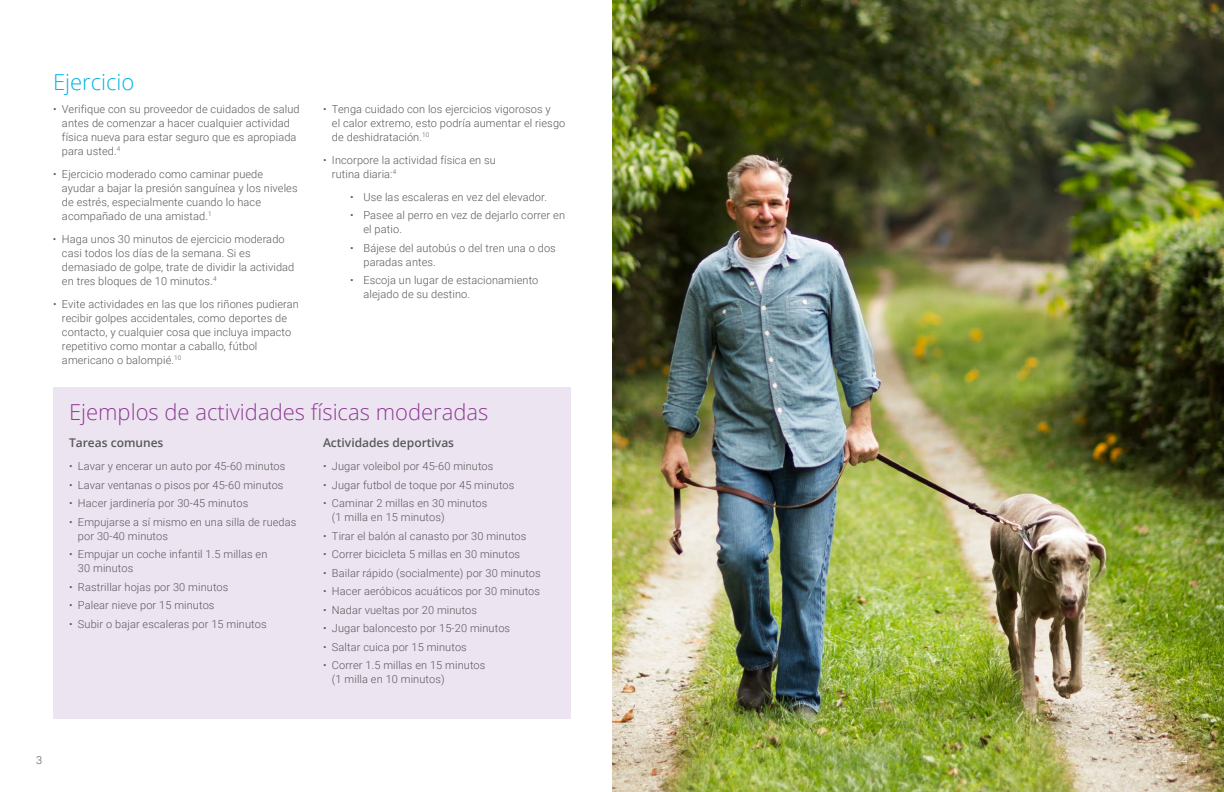
<style>
.page{position:relative;width:1224px;height:792px;background:#fff}
.page>*{position:absolute;margin:0;border:0;box-sizing:border-box;transform-origin:0 0}
.t1{font:300 22px "Open Sans";color:#8f3b96}
.t2{font:300 22px "Open Sans";color:#00b6de}
.t3{font:600 12px "Open Sans";color:#58595b}
.t4{font:300 11px/14px "Roboto";letter-spacing:.01em;color:#58595b}
.t5{font:300 11px "Roboto";color:#fff}
</style>
<div class="page">
<img style="left:612px;top:0;width:612px;height:792px">
<div style="left:53px;top:387px;width:517px;height:332px;background:#ede4f1"></div>
<h1 class="t2" style="left:53px;top:67px;width:83px">Ejercicio</h1>
<p class="t4" style="left:62px;top:101px;width:239px;text-indent:-9px">• Verifique con su proveedor de cuidados de salud antes de comenzar a hacer cualquier actividad física nueva para estar seguro que es apropiada para usted.<sup>4</sup></p>
<p class="t4" style="left:62px;top:166px;width:237px;text-indent:-9px">• Ejercicio moderado como caminar puede ayudar a bajar la presión sanguínea y los niveles de estrés, especialmente cuando lo hace acompañado de una amistad.<sup>1</sup></p>
<p class="t4" style="left:62px;top:231px;width:234px;text-indent:-9px">• Haga unos 30 minutos de ejercicio moderado casi todos los días de la semana. Si es demasiado de golpe, trate de dividir la actividad en tres bloques de 10 minutos.<sup>4</sup></p>
<p class="t4" style="left:62px;top:296px;width:238px;text-indent:-9px">• Evite actividades en las que los riñones pudieran recibir golpes accidentales, como deportes de contacto, y cualquier cosa que incluya impacto repetitivo como montar a caballo, fútbol americano o balompié.<sup>10</sup></p>
<p class="t4" style="left:332px;top:101px;width:235px;text-indent:-9px">• Tenga cuidado con los ejercicios vigorosos y<br>el calor extremo, esto podría aumentar el riesgo de deshidratación.<sup>10</sup></p>
<p class="t4" style="left:332px;top:152px;width:165px;text-indent:-9px">• Incorpore la actividad física en su rutina diaria:<sup>4</sup></p>
<p class="t4" style="left:350px;top:189px;width:198px">• Use las escaleras en vez del elevador.</p>
<p class="t4" style="left:363px;top:208px;width:203px;text-indent:-13px">• Pasee al perro en vez de dejarlo correr en el patio.</p>
<p class="t4" style="left:363px;top:240px;width:194px;text-indent:-13px">• Bájese del autobús o del tren una o dos paradas antes.</p>
<p class="t4" style="left:363px;top:273px;width:176px;text-indent:-13px">• Escoja un lugar de estacionamiento alejado de su destino.</p>
<h1 class="t1" style="left:69px;top:397px;width:421px">Ejemplos de actividades físicas moderadas</h1>
<p class="t3" style="left:69px;top:435px;width:96px">Tareas comunes</p>
<p class="t4" style="left:69px;top:459px;width:218px">• Lavar y encerar un auto por 45-60 minutos</p>
<p class="t4" style="left:69px;top:478px;width:216px">• Lavar ventanas o pisos por 45-60 minutos</p>
<p class="t4" style="left:69px;top:496px;width:181px">• Hacer jardinería por 30-45 minutos</p>
<p class="t4" style="left:78px;top:515px;width:220px;text-indent:-9px">• Empujarse a sí mismo en una silla de ruedas por 30-40 minutos</p>
<p class="t4" style="left:78px;top:547px;width:191px;text-indent:-9px">• Empujar un coche infantil 1.5 millas en<br>30 minutos</p>
<p class="t4" style="left:69px;top:580px;width:161px">• Rastrillar hojas por 30 minutos</p>
<p class="t4" style="left:69px;top:598px;width:147px">• Palear nieve por 15 minutos</p>
<p class="t4" style="left:69px;top:617px;width:199px">• Subir o bajar escaleras por 15 minutos</p>
<p class="t3" style="left:323px;top:435px;width:133px">Actividades deportivas</p>
<p class="t4" style="left:323px;top:459px;width:172px">• Jugar voleibol por 45-60 minutos</p>
<p class="t4" style="left:323px;top:478px;width:193px">• Jugar futbol de toque por 45 minutos</p>
<p class="t4" style="left:332px;top:496px;width:157px;text-indent:-9px">• Caminar 2 millas en 30 minutos (1 milla en 15 minutos)</p>
<p class="t4" style="left:323px;top:529px;width:205px">• Tirar el balón al canasto por 30 minutos</p>
<p class="t4" style="left:323px;top:547px;width:199px">• Correr bicicleta 5 millas en 30 minutos</p>
<p class="t4" style="left:323px;top:566px;width:219px">• Bailar rápido (socialmente) por 30 minutos</p>
<p class="t4" style="left:323px;top:584px;width:219px">• Hacer aeróbicos acuáticos por 30 minutos</p>
<p class="t4" style="left:323px;top:603px;width:156px">• Nadar vueltas por 20 minutos</p>
<p class="t4" style="left:323px;top:621px;width:189px">• Jugar baloncesto por 15-20 minutos</p>
<p class="t4" style="left:323px;top:640px;width:145px">• Saltar cuica por 15 minutos</p>
<p class="t4" style="left:332px;top:658px;width:155px;text-indent:-9px">• Correr 1.5 millas en 15 minutos (1 milla en 10 minutos)</p>
<p class="t4" style="left:36px;top:753px;width:8px">3</p>
<p class="t5" style="left:1182px;top:753px;width:8px">4</p>
</div>
